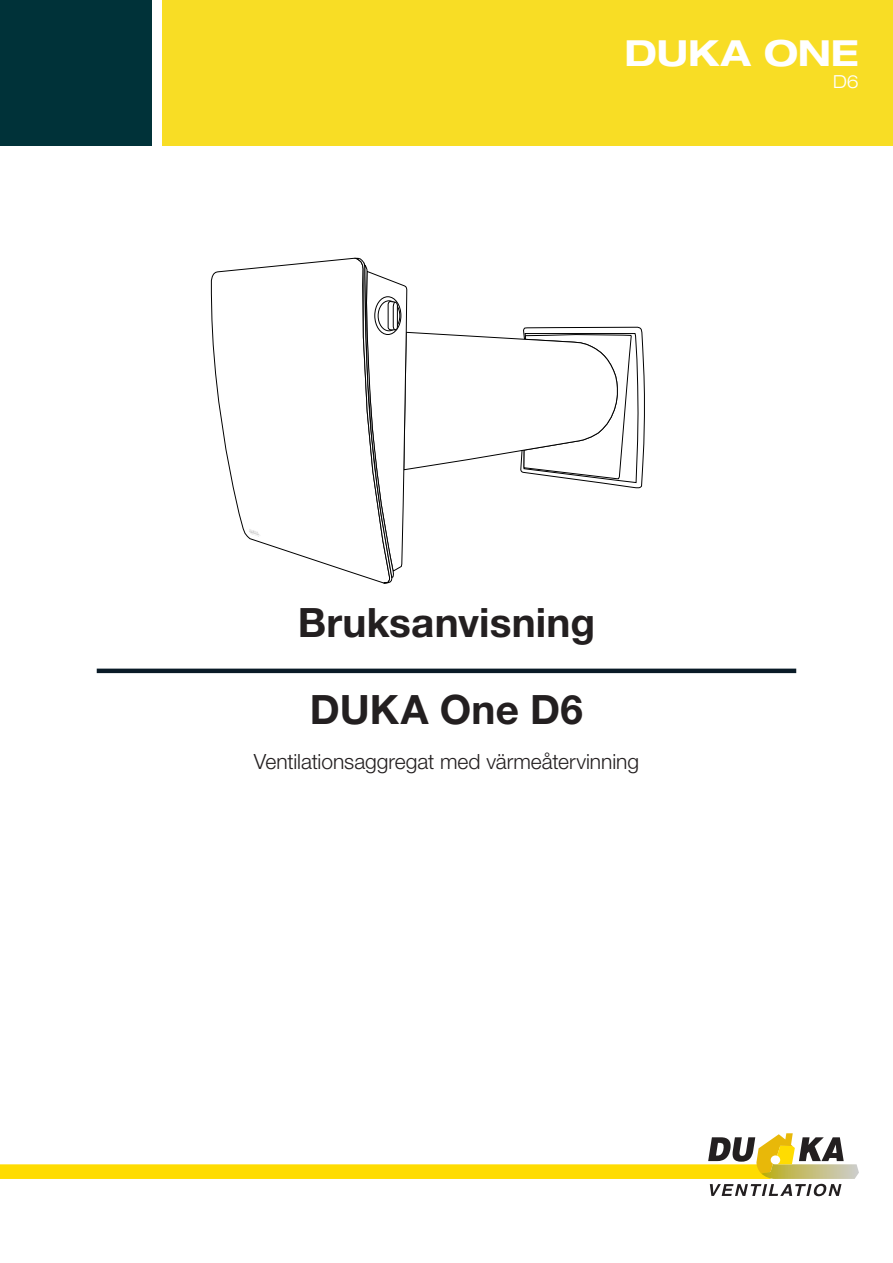
<style>
.page{position:relative;width:893px;height:1263px;background:#fff}
.page>*{position:absolute;margin:0;border:0;box-sizing:border-box;transform-origin:0 0}
.t1{font:700 40.5px "Helvetica Neue LT Pro";letter-spacing:.005em;color:#231f20}
.t2{font:700 expanded 36px "Helvetica Neue LT Pro";letter-spacing:-.005em;color:#fff}
.t3{font:300 21px "Helvetica Neue LT Pro";letter-spacing:-.005em;color:#231f20}
.t4{font:300 expanded 18px "Helvetica Neue LT Pro";color:#fff}
</style>
<div class="page">
<div style="left:162px;top:0;width:731px;height:146px;background:#f8dd25"></div>
<svg style="left:0;top:1133px;width:859px;height:63px"></svg>
<hr style="left:97px;top:669px;width:699px;height:4px;background:#0a1b27">
<div style="left:0;top:0;width:151px;height:146px;background:#003239"></div>
<svg style="left:211px;top:258px;width:178px;height:326px"></svg>
<svg style="left:354px;top:258px;width:291px;height:325px"></svg>
<img style="left:247px;top:527px;width:15px;height:13px">
<p class="t2" style="left:625px;top:30px;width:236px">DUKA ONE</p>
<p class="t4" style="left:833px;top:71px;width:27px">D6</p>
<p class="t1" style="left:298px;top:597px;width:299px">Bruksanvisning</p>
<p class="t1" style="left:310px;top:684px;width:275px">DUKA One D6</p>
<p class="t3" style="left:254px;top:749px;width:387px">Ventilationsaggregat med värmeåtervinning</p>
</div>
